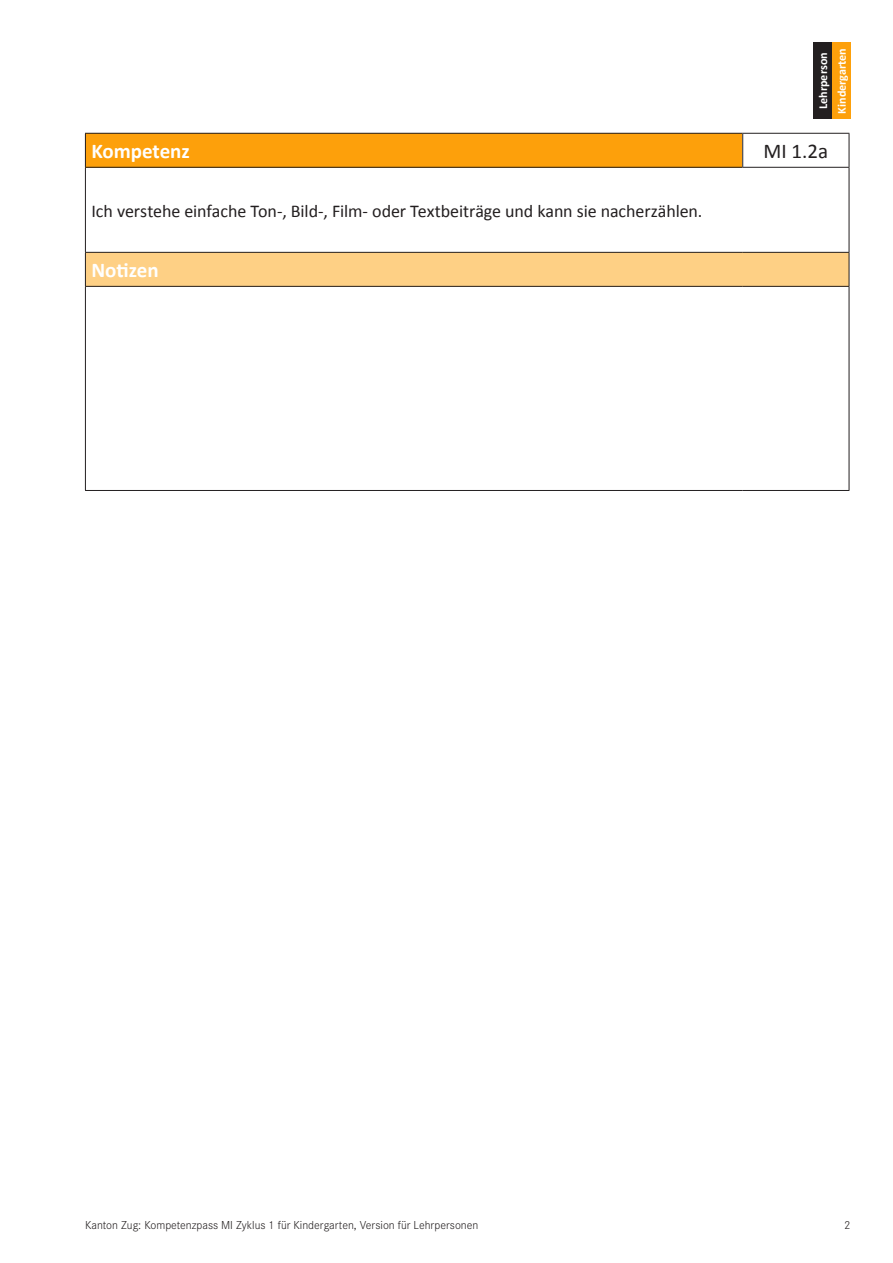
<style>
.page{position:relative;width:893px;height:1263px;background:#fff}
.page>*{position:absolute;margin:0;border:0;box-sizing:border-box;transform-origin:0 0}
.t1{font:700 21px "Calibri";color:#fff}
.t2{font:21px "Calibri";color:#231f20}
.t3{font:18px "Calibri";letter-spacing:-.005em;color:#231f20}
.t4{font:700 12.15px "Calibri";color:#fff}
.t5{font:300 12px "Corporate S";color:#231f20}
</style>
<div class="page">
<div style="left:832px;top:43px;width:18px;height:76px;background:#fda00b"></div>
<div style="left:813px;top:43px;width:19px;height:76px;background:#231f20"></div>
<div style="left:85px;top:133px;width:658px;height:34px;background:#fda00b"></div>
<div style="left:85px;top:252px;width:764px;height:34px;background:#fed085"></div>
<hr style="left:85px;top:133px;width:658px;height:1px;background:#231f20">
<hr style="left:85px;top:134px;width:1px;height:33px;background:#231f20">
<hr style="left:743px;top:133px;width:106px;height:1px;background:#231f20">
<hr style="left:742px;top:134px;width:1px;height:33px;background:#231f20">
<hr style="left:849px;top:134px;width:1px;height:33px;background:#231f20">
<hr style="left:85px;top:167px;width:658px;height:1px;background:#231f20">
<hr style="left:85px;top:168px;width:1px;height:84px;background:#231f20">
<hr style="left:743px;top:167px;width:106px;height:1px;background:#231f20">
<hr style="left:849px;top:168px;width:1px;height:84px;background:#231f20">
<hr style="left:85px;top:252px;width:658px;height:1px;background:#231f20">
<hr style="left:85px;top:253px;width:1px;height:33px;background:#231f20">
<hr style="left:743px;top:252px;width:106px;height:1px;background:#231f20">
<hr style="left:849px;top:253px;width:1px;height:33px;background:#231f20">
<hr style="left:85px;top:286px;width:658px;height:1px;background:#231f20">
<hr style="left:85px;top:287px;width:1px;height:203px;background:#231f20">
<hr style="left:743px;top:286px;width:106px;height:1px;background:#231f20">
<hr style="left:849px;top:287px;width:1px;height:203px;background:#231f20">
<hr style="left:85px;top:490px;width:658px;height:1px;background:#231f20">
<hr style="left:743px;top:490px;width:106px;height:1px;background:#231f20">
<p class="t4" style="left:814px;top:109px;width:58px;rotate:-90deg">Lehrperson</p>
<p class="t4" style="left:833px;top:114px;width:67px;rotate:-90deg">Kindergarten</p>
<p class="t1" style="left:91px;top:136px;width:100px">Kompetenz</p>
<p class="t2" style="left:763px;top:137px;width:66px">MI 1.2a</p>
<p class="t3" style="left:91px;top:198px;width:612px">Ich verstehe einfache Ton-, Bild-, Film- oder Textbeiträge und kann sie nacherzählen.</p>
<p class="t1" style="left:91px;top:255px;width:69px">Notizen</p>
<p class="t5" style="left:85px;top:1217px;width:395px">Kanton Zug: Kompetenzpass MI Zyklus 1 für Kindergarten, Version für Lehrpersonen</p>
<p class="t5" style="left:844px;top:1217px;width:8px">2</p>
</div>
